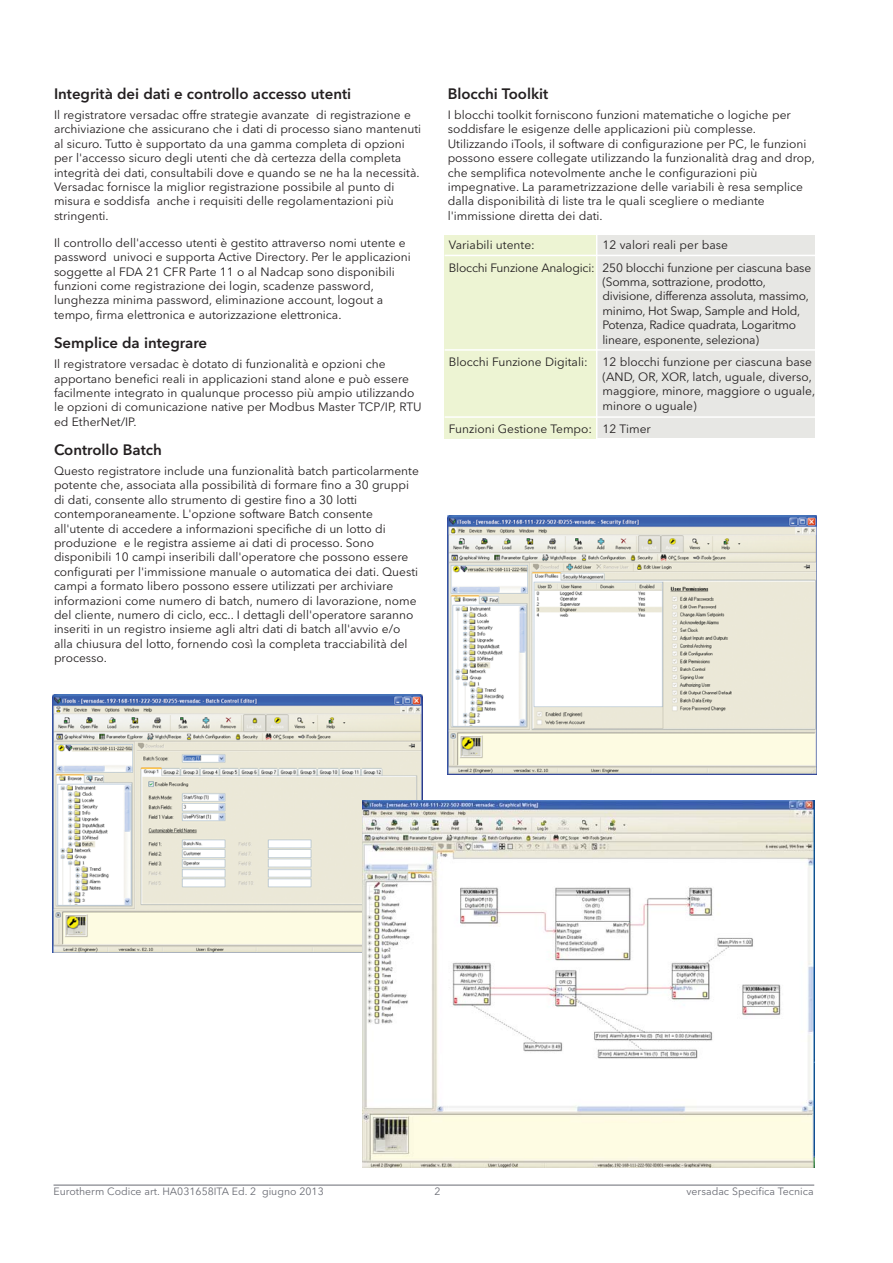
<style>
.page{position:relative;width:893px;height:1263px;background:#fff}
.page>*{position:absolute;margin:0;border:0;box-sizing:border-box;transform-origin:0 0}
.t1{font:600 15px "Avenir Next LT Pro";color:#231f20}
.t2{font:12px/14.4px "Avenir Next LT Pro";color:#231f20}
.t3{font:12px/14.4px "Avenir Next LT Pro";letter-spacing:-.02em;color:#231f20}
.t4{font:10.5px "Avenir Next LT Pro";color:#696b73}
</style>
<div class="page">
<div style="left:445px;top:235px;width:369px;height:203px;background:#e7e7e4"></div>
<div style="left:444px;top:235px;width:152px;height:204px;background:#edf4d3"></div>
<hr style="left:54px;top:1185px;width:760px;height:1px;background:#696b73">
<img style="left:53px;top:694px;width:369px;height:258px">
<hr style="left:445px;top:255px;width:371px;height:1px;background:#fff">
<hr style="left:445px;top:349px;width:371px;height:2px;background:#fff">
<hr style="left:445px;top:416px;width:371px;height:2px;background:#fff">
<hr style="left:596px;top:231px;width:1px;height:214px;background:#fff">
<img style="left:363px;top:800px;width:452px;height:368px">
<img style="left:448px;top:516px;width:368px;height:259px">
<p class="t1" style="left:54px;top:88px;width:299px">Integrità dei dati e controllo accesso utenti</p>
<p class="t2" style="left:54px;top:109px;width:369px">Il registratore versadac offre strategie avanzate di registrazione e archiviazione che assicurano che i dati di processo siano mantenuti al sicuro. Tutto è supportato da una gamma completa di opzioni per l'accesso sicuro degli utenti che dà certezza della completa integrità dei dati, consultabili dove e quando se ne ha la necessità.<br>Versadac fornisce la miglior registrazione possibile al punto di misura e soddisfa anche i requisiti delle regolamentazioni più stringenti.</p>
<p class="t2" style="left:54px;top:237px;width:358px">Il controllo dell'accesso utenti è gestito attraverso nomi utente e password univoci e supporta Active Directory. Per le applicazioni soggette al FDA 21 CFR Parte 11 o al Nadcap sono disponibili funzioni come registrazione dei login, scadenze password, lunghezza minima password, eliminazione account, logout a tempo, firma elettronica e autorizzazione elettronica.</p>
<p class="t1" style="left:54px;top:337px;width:155px">Semplice da integrare</p>
<p class="t2" style="left:54px;top:358px;width:369px">Il registratore versadac è dotato di funzionalità e opzioni che apportano benefici reali in applicazioni stand alone e può essere facilmente integrato in qualunque processo più ampio utilizzando le opzioni di comunicazione native per Modbus Master TCP/IP, RTU ed EtherNet/IP.</p>
<p class="t1" style="left:54px;top:444px;width:109px">Controllo Batch</p>
<p class="t2" style="left:54px;top:465px;width:366px">Questo registratore include una funzionalità batch particolarmente potente che, associata alla possibilità di formare fino a 30 gruppi di dati, consente allo strumento di gestire fino a 30 lotti contemporaneamente. L'opzione software Batch consente all'utente di accedere a informazioni specifiche di un lotto di produzione e le registra assieme ai dati di processo. Sono disponibili 10 campi inseribili dall'operatore che possono essere configurati per l'immissione manuale o automatica dei dati. Questi campi a formato libero possono essere utilizzati per archiviare informazioni come numero di batch, numero di lavorazione, nome del cliente, numero di ciclo, ecc.. I dettagli dell'operatore saranno inseriti in un registro insieme agli altri dati di batch all'avvio e/o alla chiusura del lotto, fornendo così la completa tracciabilità del processo.</p>
<p class="t1" style="left:448px;top:88px;width:102px">Blocchi Toolkit</p>
<p class="t2" style="left:448px;top:109px;width:369px">I blocchi toolkit forniscono funzioni matematiche o logiche per soddisfare le esigenze delle applicazioni più complesse.<br>Utilizzando iTools, il software di configurazione per PC, le funzioni possono essere collegate utilizzando la funzionalità drag and drop, che semplifica notevolmente anche le configurazioni più impegnative. La parametrizzazione delle variabili è resa semplice dalla disponibilità di liste tra le quali scegliere o mediante l'immissione diretta dei dati.</p>
<p class="t2" style="left:449px;top:238px;width:87px">Variabili utente:</p>
<p class="t2" style="left:449px;top:234px;width:364px;line-height:23px;text-indent:154px">12 valori reali per base<br>Blocchi Funzione Analogici: 250 blocchi funzione per ciascuna base</p>
<p class="t3" style="left:602px;top:276px;width:208px">(Somma, sottrazione, prodotto, divisione, differenza assoluta, massimo, minimo, Hot Swap, Sample and Hold, Potenza, Radice quadrata, Logaritmo lineare, esponente, seleziona)</p>
<p class="t2" style="left:602px;top:356px;width:214px;text-indent:-154px">Blocchi Funzione Digitali: 12 blocchi funzione per ciascuna base (AND, OR, XOR, latch, uguale, diverso, maggiore, minore, maggiore o uguale, minore o uguale)</p>
<p class="t2" style="left:449px;top:422px;width:203px">Funzioni Gestione Tempo: 12 Timer</p>
<p class="t4" style="left:54px;top:1187px;width:272px">Eurotherm Codice art. HA031658ITA Ed. 2 giugno 2013</p>
<p class="t4" style="left:434px;top:1187px;width:8px">2</p>
<p class="t4" style="left:686px;top:1187px;width:129px">versadac Specifica Tecnica</p>
</div>
